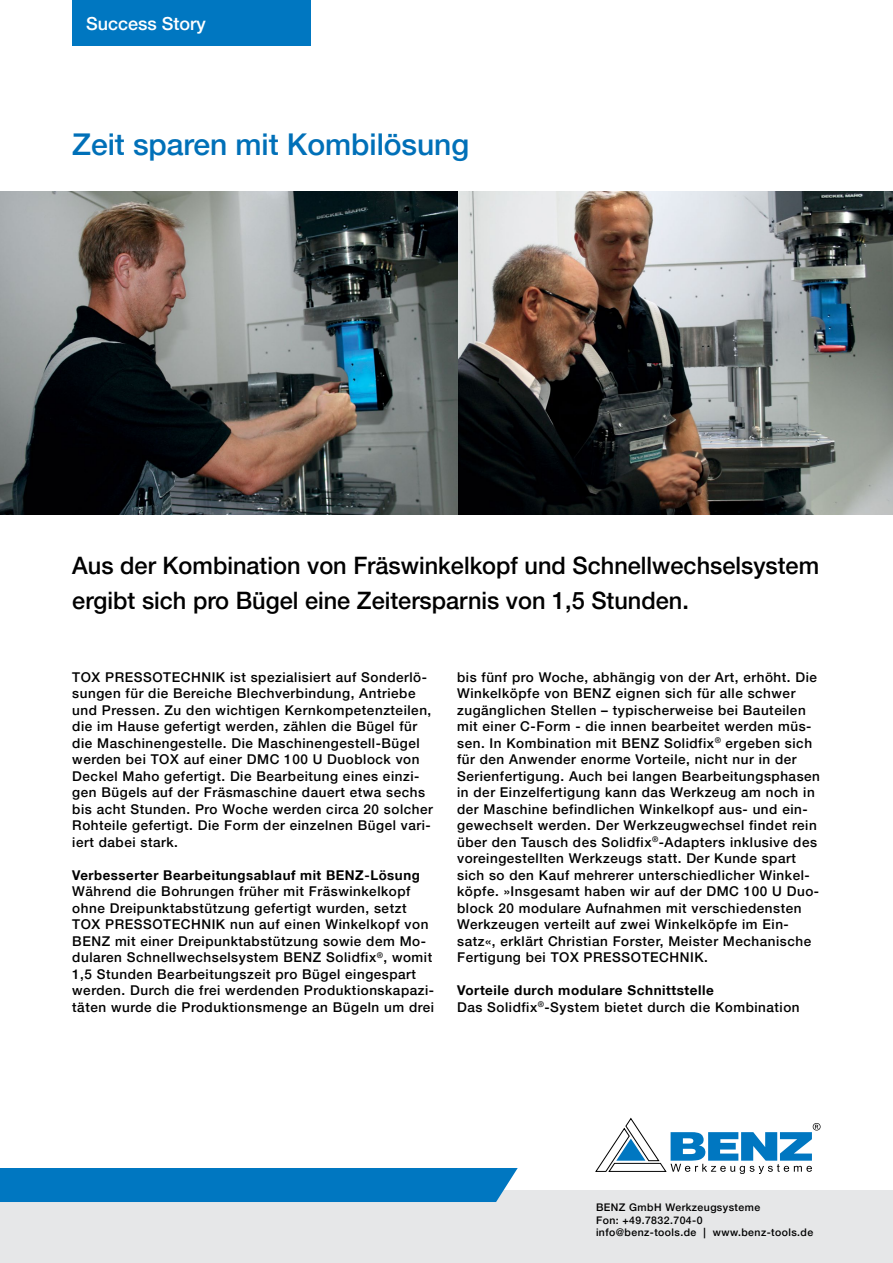
<style>
.page{position:relative;width:893px;height:1263px;background:#fff}
.page>*{position:absolute;margin:0;border:0;box-sizing:border-box;transform-origin:0 0}
.t1{font:500 30px "Helvetica Neue LT";color:#0070b8}
.t2{font:500 24px/34.5px "Helvetica Neue LT";color:#000}
.t3{font:500 18px "Helvetica Neue LT";color:#fff}
.t4{font:500 13.5px/16.5px "Helvetica Neue LT";letter-spacing:.04em;color:#000}
.t5{font:700 13.5px "Helvetica Neue LT";letter-spacing:.04em;color:#000}
.t6{font:500 10.5px/12.6px "Helvetica Neue LT";letter-spacing:.04em;color:#000}
.s1{font-weight:700}
</style>
<div class="page">
<div style="left:0;top:1191px;width:893px;height:72px;background:#e6e7e8"></div>
<div style="left:0;top:1168px;width:518px;height:34px;background:#0077c1"></div>
<svg style="left:596px;top:1118px;width:224px;height:56px"></svg>
<img style="left:0;top:191px;width:893px;height:323px">
<div style="left:72px;top:0;width:239px;height:45px;background:#0077c1"></div>
<h3 class="t3" style="left:86px;top:13px;width:121px">Success Story</h3>
<h1 class="t1" style="left:72px;top:126px;width:398px">Zeit sparen mit Kombilösung</h1>
<h2 class="t2" style="left:72px;top:548px;width:748px">Aus der Kombination von Fräswinkelkopf und Schnellwechselsystem ergibt sich pro Bügel eine Zeitersparnis von 1,5 Stunden.</h2>
<p class="t4" style="left:72px;top:668px;width:362px">TOX PRESSOTECHNIK ist spezialisiert auf Sonderlö&shy;sungen für die Bereiche Blechverbindung, Antriebe und Pressen. Zu den wichtigen Kernkompetenzteilen, die im Hause gefertigt werden, zählen die Bügel für die Maschinengestelle. Die Maschinengestell-Bügel werden bei TOX auf einer DMC 100 U Duoblock von Deckel Maho gefertigt. Die Bearbeitung eines einzi&shy;gen Bügels auf der Fräsmaschine dauert etwa sechs bis acht Stunden. Pro Woche werden circa 20 solcher Rohteile gefertigt. Die Form der einzelnen Bügel vari&shy;iert dabei stark.</p>
<p class="t5" style="left:72px;top:866px;width:349px">Verbesserter Bearbeitungsablauf mit BENZ-Lösung</p>
<p class="t4" style="left:72px;top:883px;width:363px">Während die Bohrungen früher mit Fräswinkelkopf ohne Dreipunktabstützung gefertigt wurden, setzt TOX PRESSOTECHNIK nun auf einen Winkelkopf von BENZ mit einer Dreipunktabstützung sowie dem Mo&shy;dularen Schnellwechselsystem BENZ Solidfix<sup>®</sup>, womit 1,5 Stunden Bearbeitungszeit pro Bügel eingespart werden. Durch die frei werdenden Produktionskapazi&shy;täten wurde die Produktionsmenge an Bügeln um drei</p>
<p class="t4" style="left:457px;top:668px;width:364px">bis fünf pro Woche, abhängig von der Art, erhöht. Die Winkelköpfe von BENZ eignen sich für alle schwer zugänglichen Stellen – typischerweise bei Bauteilen mit einer C-Form - die innen bearbeitet werden müs&shy;sen. In Kombination mit BENZ Solidfix<sup>®</sup> ergeben sich für den Anwender enorme Vorteile, nicht nur in der Serienfertigung. Auch bei langen Bearbeitungsphasen in der Einzelfertigung kann das Werkzeug am noch in der Maschine befindlichen Winkelkopf aus- und ein&shy;gewechselt werden. Der Werkzeugwechsel findet rein über den Tausch des Solidfix<sup>®</sup>-Adapters inklusive des voreingestellten Werkzeugs statt. Der Kunde spart sich so den Kauf mehrerer unterschiedlicher Winkel&shy;köpfe. »Insgesamt haben wir auf der DMC 100 U Duo&shy;block 20 modulare Aufnahmen mit verschiedensten Werkzeugen verteilt auf zwei Winkelköpfe im Ein&shy;satz«, erklärt Christian Forster, Meister Mechanische Fertigung bei TOX PRESSOTECHNIK.</p>
<p class="t4" style="left:457px;top:982px;width:344px"><span class="s1">Vorteile durch modulare Schnittstelle<br></span>Das Solidfix<sup>®</sup>-System bietet durch die Kombination</p>
<p class="t6" style="left:596px;top:1201px;width:219px">BENZ GmbH Werkzeugsysteme<br>Fon: +49.7832.704-0<br>info@benz-tools.de | www.benz-tools.de</p>
</div>
